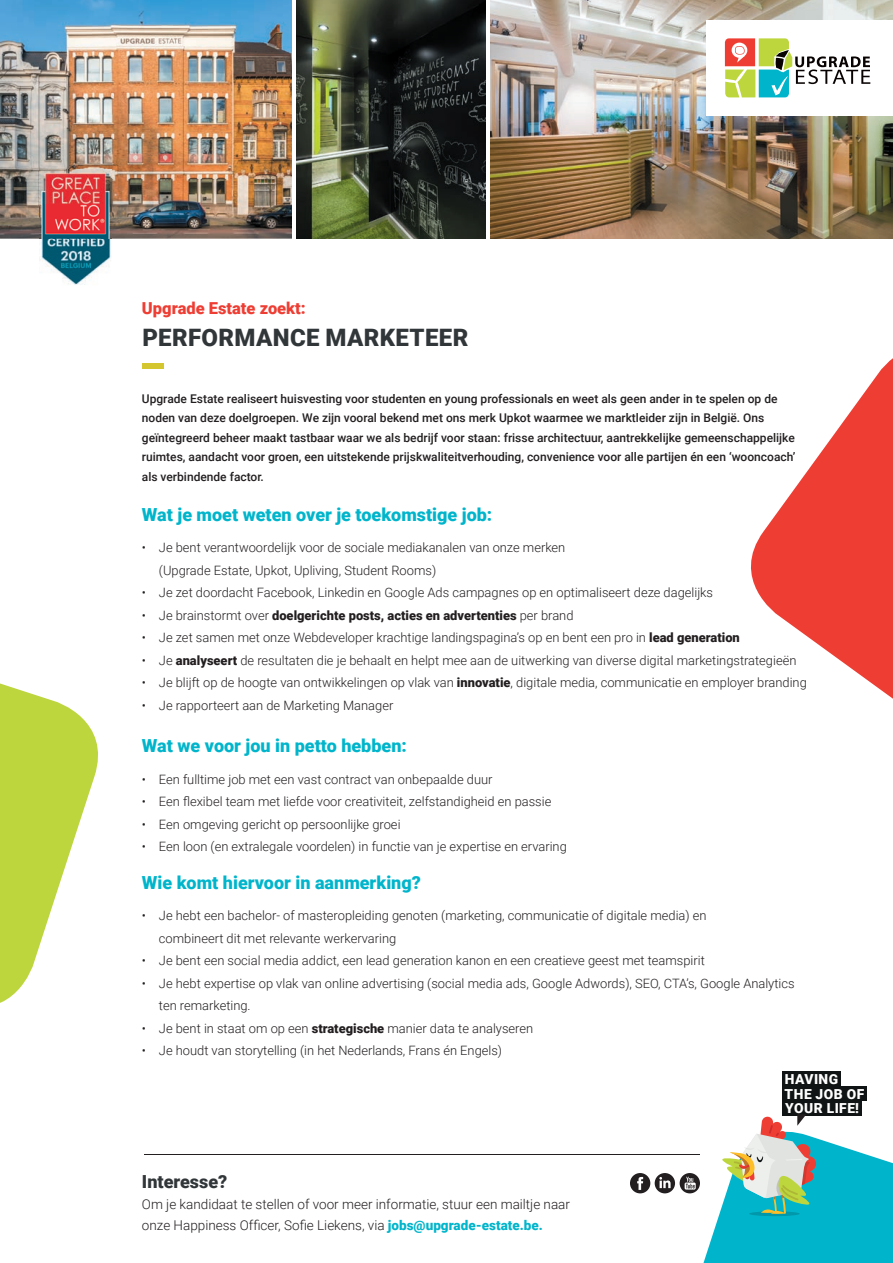
<style>
.page{position:relative;width:893px;height:1263px;background:#fff}
.page>*{position:absolute;margin:0;border:0;box-sizing:border-box;transform-origin:0 0}
.t1{font:900 24px "Roboto";letter-spacing:.015em;color:#313639}
.t2{font:900 18px "Roboto";color:#00b5cb}
.t3{font:900 18px "Roboto";color:#313639}
.t4{font:900 16.5px "Roboto";color:#ee3e34}
.t5{font:900 13.8px/14.5px "Roboto";letter-spacing:.035em;color:#fff}
.t6{font:300 13.5px/21px "Roboto";color:#231f20}
.t7{font:300 12.9px/22.5px "Roboto";color:#231f20}
.t8{font:900 12.9px "Roboto";color:#231f20}
.t9{font:500 12px/19.5px "Roboto";color:#231f20}
.s1{font-weight:300}
.s2{font-weight:900}
.s3{font-weight:900;color:#00b5cb}
</style>
<div class="page">
<img style="left:0;top:0;width:486px;height:239px">
<img style="left:490px;top:0;width:403px;height:239px">
<div style="left:707px;top:20px;width:186px;height:96px;background:#fff"></div>
<svg style="left:725px;top:38px;width:145px;height:59px"></svg>
<img style="left:40px;top:170px;width:72px;height:115px">
<div style="left:782px;top:1086px;width:84px;height:15px;background:#101414"></div>
<div style="left:782px;top:1101px;width:80px;height:14px;background:#101414"></div>
<div style="left:782px;top:1071px;width:58px;height:15px;background:#101414"></div>
<hr style="left:293px;top:0;width:3px;height:241px;background:#fff">
<svg style="left:0;top:683px;width:98px;height:320px;fill:#bdd63e"></svg>
<svg style="left:751px;top:358px;width:142px;height:341px;fill:#ee3e34"></svg>
<div style="left:142px;top:363px;width:21px;height:5px;background:#d3c62f"></div>
<svg style="left:630px;top:1114px;width:263px;height:149px"></svg>
<hr style="left:144px;top:1154px;width:556px;height:1px;background:#231f20">
<p class="t4" style="left:142px;top:297px;width:165px">Upgrade Estate zoekt:</p>
<h1 class="t1" style="left:142px;top:321px;width:327px">PERFORMANCE MARKETEER</h1>
<p class="t9" style="left:142px;top:388px;width:655px">Upgrade Estate realiseert huisvesting voor studenten en young professionals en weet als geen ander in te spelen op de noden van deze doelgroepen. We zijn vooral bekend met ons merk Upkot waarmee we marktleider zijn in België. Ons geïntegreerd beheer maakt tastbaar waar we als bedrijf voor staan: frisse architectuur, aantrekkelijke gemeenschappelijke ruimtes, aandacht voor groen, een uitstekende prijskwaliteitverhouding, convenience voor alle partijen én een ‘wooncoach’ als verbindende factor.</p>
<h2 class="t2" style="left:142px;top:502px;width:352px">Wat je moet weten over je toekomstige job:</h2>
<p class="t7" style="left:159px;top:536px;width:408px;text-indent:-17px">• Je bent verantwoordelijk voor de sociale mediakanalen van onze merken (Upgrade Estate, Upkot, Upliving, Student Rooms)</p>
<p class="t7" style="left:142px;top:581px;width:573px">• Je zet doordacht Facebook, Linkedin en Google Ads campagnes op en optimaliseert deze dagelijks</p>
<p class="t8" style="left:142px;top:606px;width:433px"><span class="s1">• Je brainstormt over</span> doelgerichte posts, acties en advertenties <span class="s1">per brand</span></p>
<p class="t7" style="left:142px;top:626px;width:599px">• Je zet samen met onze Webdeveloper krachtige landingspagina’s op en bent een pro in <span class="s2">lead generation</span></p>
<p class="t7" style="left:142px;top:648px;width:656px">• Je <span class="s2">analyseert</span> de resultaten die je behaalt en helpt mee aan de uitwerking van diverse digital marketingstrategieën</p>
<p class="t7" style="left:142px;top:671px;width:666px">• Je blijft op de hoogte van ontwikkelingen op vlak van <span class="s2">innovatie</span>, digitale media, communicatie en employer branding</p>
<p class="t7" style="left:142px;top:693px;width:253px">• Je rapporteert aan de Marketing Manager</p>
<h2 class="t2" style="left:142px;top:733px;width:266px">Wat we voor jou in petto hebben:</h2>
<p class="t7" style="left:142px;top:767px;width:352px">• Een fulltime job met een vast contract van onbepaalde duur</p>
<p class="t7" style="left:142px;top:790px;width:411px">• Een flexibel team met liefde voor creativiteit, zelfstandigheid en passie</p>
<p class="t7" style="left:142px;top:812px;width:260px">• Een omgeving gericht op persoonlijke groei</p>
<p class="t7" style="left:142px;top:835px;width:426px">• Een loon (en extralegale voordelen) in functie van je expertise en ervaring</p>
<h2 class="t2" style="left:142px;top:869px;width:281px">Wie komt hiervoor in aanmerking?</h2>
<p class="t7" style="left:159px;top:904px;width:549px;text-indent:-17px">• Je hebt een bachelor- of masteropleiding genoten (marketing, communicatie of digitale media) en combineert dit met relevante werkervaring</p>
<p class="t7" style="left:142px;top:949px;width:564px">• Je bent een social media addict, een lead generation kanon en een creatieve geest met teamspirit</p>
<p class="t7" style="left:159px;top:971px;width:637px;text-indent:-17px">• Je hebt expertise op vlak van online advertising (social media ads, Google Adwords), SEO, CTA’s, Google Analytics ten remarketing.</p>
<p class="t7" style="left:142px;top:1016px;width:393px">• Je bent in staat om op een <span class="s2">strategische</span> manier data te analyseren</p>
<p class="t7" style="left:142px;top:1039px;width:362px">• Je houdt van storytelling (in het Nederlands, Frans én Engels)</p>
<p class="t5" style="left:785px;top:1071px;width:55px">HAVING</p>
<h2 class="t3" style="left:142px;top:1169px;width:87px">Interesse?</h2>
<p class="t6" style="left:142px;top:1194px;width:430px">Om je kandidaat te stellen of voor meer informatie, stuur een mailtje naar onze Happiness Officer, Sofie Liekens, via <span class="s3">jobs@upgrade-estate.be.</span></p>
<p class="t5" style="left:785px;top:1086px;width:81px">THE JOB OF<br>YOUR LIFE!</p>
</div>
